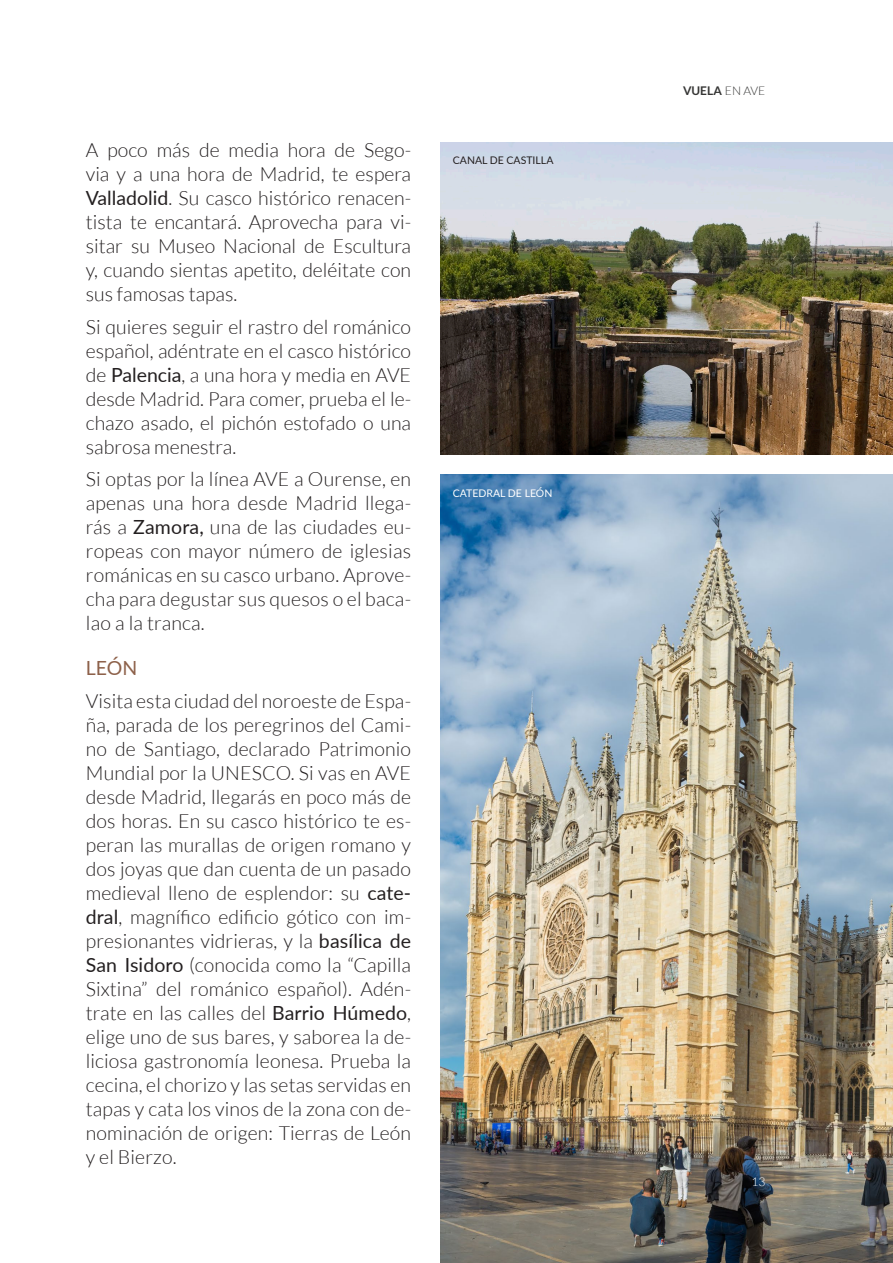
<style>
.page{position:relative;width:893px;height:1263px;background:#fff}
.page>*{position:absolute;margin:0;border:0;box-sizing:border-box;transform-origin:0 0}
.Body{font:300 19.5px/24px "Lato";color:#231f20;text-align:justify}
.t1{font:19.5px "Lato";color:#8d614a}
.t2{font:700 12px "Lato";color:#353534}
.t3{font:300 12px "Lato";color:#fff}
.PIE_ARRIBA{font:10.5px "Lato";color:#231f20}
.PIE_ARRIBA-2{font:10.5px "Lato";color:#fff}
.s1{font-weight:400}
.s2{font-weight:300}
</style>
<div class="page">
<img style="left:440px;top:475px;width:453px;height:788px">
<img style="left:440px;top:142px;width:453px;height:313px">
<p class="Body" style="left:86px;top:138px;width:327px">A poco más de media hora de Sego&shy;via y a una hora de Madrid, te espera <span class="s1">Valladolid</span>. Su casco histórico renacen&shy;tista te encantará. Aprovecha para vi&shy;sitar su Museo Nacional de Escultura y, cuando sientas apetito, deléitate con sus famosas tapas.</p>
<p class="Body" style="left:86px;top:315px;width:327px">Si quieres seguir el rastro del románico español, adéntrate en el casco histórico de <span class="s1">Palencia</span>, a una hora y media en AVE desde Madrid. Para comer, prueba el le&shy;chazo asado, el pichón estofado o una sabrosa menestra.</p>
<p class="Body" style="left:86px;top:467px;width:327px">Si optas por la línea AVE a Ourense, en apenas una hora desde Madrid llega&shy;rás a <span class="s1">Zamora,</span> una de las ciudades eu&shy;ropeas con mayor número de iglesias románicas en su casco urbano. Aprove&shy;cha para degustar sus quesos o el baca&shy;lao a la tranca.</p>
<h3 class="t1" style="left:86px;top:654px;width:53px">LEÓN</h3>
<p class="Body" style="left:86px;top:689px;width:327px">Visita esta ciudad del noroeste de Espa&shy;ña, parada de los peregrinos del Cami&shy;no de Santiago, declarado Patrimonio Mundial por la UNESCO. Si vas en AVE desde Madrid, llegarás en poco más de dos horas. En su casco histórico te es&shy;peran las murallas de origen romano y dos joyas que dan cuenta de un pasado medieval lleno de esplendor: su <span class="s1">cate&shy;dral</span>, magnífico edificio gótico con im&shy;presionantes vidrieras, y la <span class="s1">basílica de San Isidoro</span> (conocida como la “Capilla Sixtina” del románico español). Adén&shy;trate en las calles del <span class="s1">Barrio Húmedo</span>, elige uno de sus bares, y saborea la de&shy;liciosa gastronomía leonesa. Prueba la cecina, el chorizo y las setas servidas en tapas y cata los vinos de la zona con de&shy;nominación de origen: Tierras de León y el Bierzo.</p>
<p class="PIE_ARRIBA" style="left:453px;top:152px;width:102px">CANAL DE CASTILLA</p>
<p class="PIE_ARRIBA-2" style="left:453px;top:485px;width:101px">CATEDRAL DE LEÓN</p>
<p class="t2" style="left:683px;top:83px;width:84px">VUELA <span class="s2">EN AVE</span></p>
<p class="t3" style="left:751px;top:1175px;width:15px">13</p>
</div>
